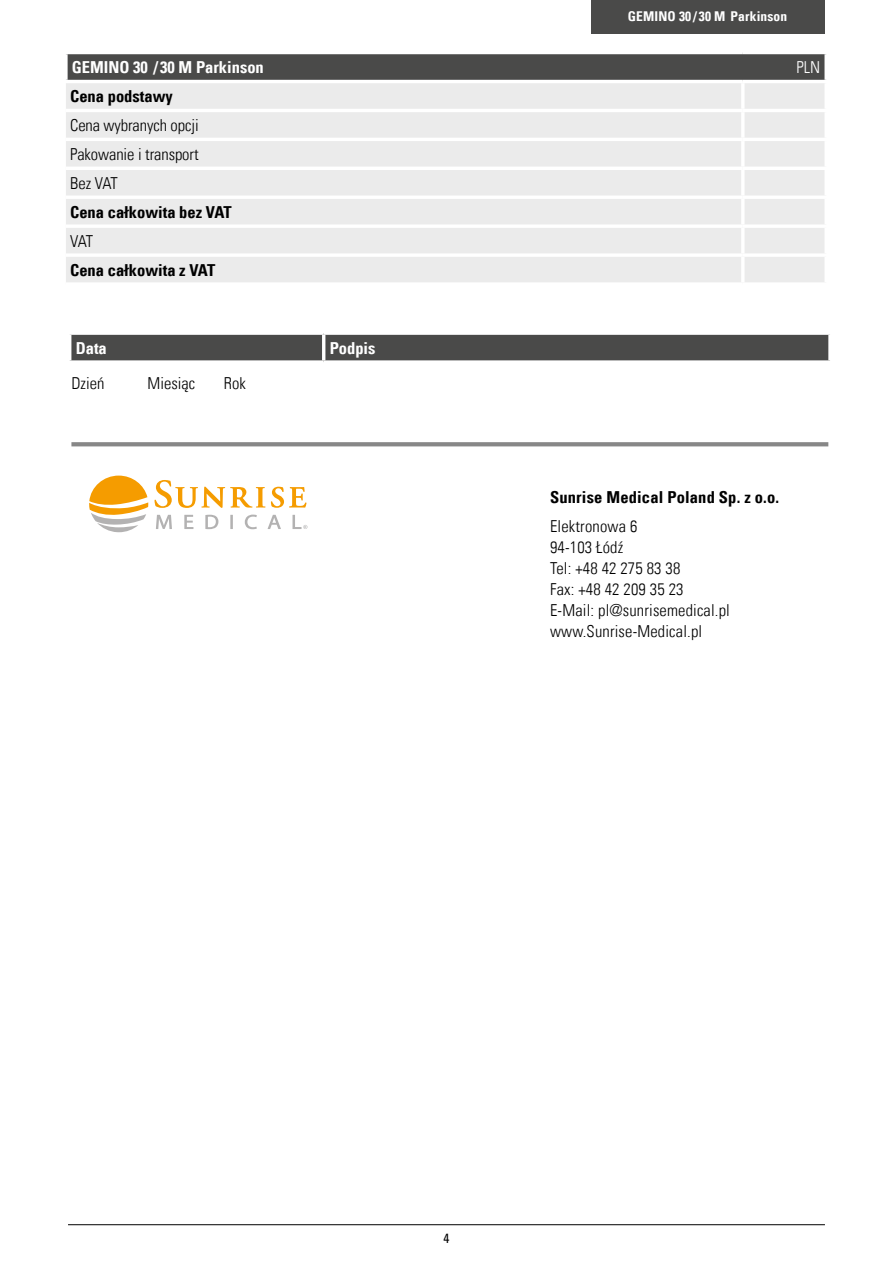
<style>
.page{position:relative;width:893px;height:1263px;background:#fff}
.page>*{position:absolute;margin:0;border:0;box-sizing:border-box;transform-origin:0 0}
.t1{font:16.5px/21px "Univers Com 47 Light Cond";letter-spacing:.01em;color:#000;text-align:justify}
.t2{font:16.5px "Univers Com 67 Bold Cond";color:#000}
.t3{font:16.5px "Univers Com 67 Bold Cond";color:#fff}
.t4{font:16.5px "Univers Com 47 Light Cond";color:#fff}
.t5{font:13.5px "Univers Com 67 Bold Cond";letter-spacing:.01em;color:#fff}
.t6{font:condensed 13.5px "Univers Com 57";color:#000}
</style>
<div class="page">
<svg style="left:68px;top:54px;width:756px;height:26px;background:#4d4d4c"></svg>
<div style="left:66px;top:83px;width:758px;height:199px;background:#ebebeb"></div>
<hr style="left:66px;top:109px;width:677px;height:3px;background:#fff">
<hr style="left:66px;top:138px;width:677px;height:3px;background:#fff">
<hr style="left:66px;top:167px;width:677px;height:3px;background:#fff">
<hr style="left:66px;top:196px;width:677px;height:3px;background:#fff">
<hr style="left:66px;top:224px;width:677px;height:4px;background:#fff">
<hr style="left:66px;top:253px;width:677px;height:4px;background:#fff">
<hr style="left:741px;top:83px;width:4px;height:26px;background:#fff">
<hr style="left:743px;top:109px;width:85px;height:3px;background:#fff">
<hr style="left:741px;top:112px;width:4px;height:26px;background:#fff">
<hr style="left:743px;top:138px;width:85px;height:3px;background:#fff">
<hr style="left:741px;top:141px;width:4px;height:26px;background:#fff">
<hr style="left:743px;top:167px;width:85px;height:3px;background:#fff">
<hr style="left:741px;top:170px;width:4px;height:26px;background:#fff">
<hr style="left:743px;top:196px;width:85px;height:3px;background:#fff">
<hr style="left:741px;top:199px;width:4px;height:25px;background:#fff">
<hr style="left:743px;top:224px;width:85px;height:4px;background:#fff">
<hr style="left:741px;top:228px;width:4px;height:25px;background:#fff">
<hr style="left:743px;top:253px;width:85px;height:4px;background:#fff">
<hr style="left:741px;top:257px;width:4px;height:25px;background:#fff">
<svg style="left:66px;top:54px;width:2px;height:26px"></svg>
<svg style="left:824px;top:54px;width:2px;height:26px"></svg>
<div style="left:71px;top:335px;width:757px;height:25px;background:#4a4a49"></div>
<svg style="left:69px;top:360px;width:255px;height:2px"></svg>
<svg style="left:324px;top:334px;width:506px;height:1px"></svg>
<hr style="left:322px;top:335px;width:3px;height:25px;background:#fff">
<svg style="left:828px;top:335px;width:1px;height:25px"></svg>
<svg style="left:324px;top:360px;width:506px;height:1px"></svg>
<svg style="left:70px;top:333px;width:254px;height:2px"></svg>
<svg style="left:71px;top:442px;width:757px;height:4px;background:#8c8c8c"></svg>
<svg style="left:89px;top:476px;width:59px;height:56px"></svg>
<svg style="left:155px;top:480px;width:110px;height:28px"></svg>
<svg style="left:271px;top:487px;width:35px;height:21px"></svg>
<svg style="left:156px;top:515px;width:16px;height:14px"></svg>
<svg style="left:184px;top:515px;width:9px;height:14px"></svg>
<svg style="left:205px;top:515px;width:13px;height:14px"></svg>
<svg style="left:230px;top:515px;width:3px;height:14px"></svg>
<svg style="left:245px;top:515px;width:12px;height:14px"></svg>
<svg style="left:268px;top:515px;width:13px;height:14px"></svg>
<svg style="left:292px;top:515px;width:15px;height:14px"></svg>
<div style="left:591px;top:0;width:233px;height:34px;background:#4a4a49"></div>
<hr style="left:68px;top:1224px;width:757px;height:1px;background:#000">
<p class="t5" style="left:628px;top:8px;width:161px">GEMINO 30 / 30 M Parkinson</p>
<p class="t3" style="left:72px;top:57px;width:193px">GEMINO 30 / 30 M Parkinson</p>
<p class="t4" style="left:796px;top:57px;width:25px">PLN</p>
<p class="t2" style="left:70px;top:86px;width:104px">Cena podstawy</p>
<p class="t1" style="left:70px;top:111px;width:130px;line-height:29px">Cena wybranych opcji Pakowanie i transport Bez VAT</p>
<p class="t2" style="left:70px;top:202px;width:163px">Cena całkowita bez VAT</p>
<p class="t1" style="left:70px;top:230px;width:24px">VAT</p>
<p class="t2" style="left:70px;top:260px;width:147px">Cena całkowita z VAT</p>
<p class="t3" style="left:76px;top:338px;width:33px">Data</p>
<p class="t3" style="left:330px;top:338px;width:47px">Podpis</p>
<p class="t1" style="left:71px;top:372px;width:34px">Dzień</p>
<p class="t1" style="left:148px;top:372px;width:49px">Miesiąc</p>
<p class="t1" style="left:224px;top:372px;width:23px">Rok</p>
<p class="t2" style="left:550px;top:487px;width:230px">Sunrise Medical Poland Sp. z o.o.</p>
<p class="t1" style="left:550px;top:516px;width:181px;text-align:left">Elektronowa 6<br>94-103 Łódź<br>Tel: +48 42 275 83 38<br>Fax: +48 42 209 35 23<br>E-Mail: pl@sunrisemedical.pl www.Sunrise-Medical.pl</p>
<p class="t6" style="left:443px;top:1229px;width:7px">4</p>
</div>
